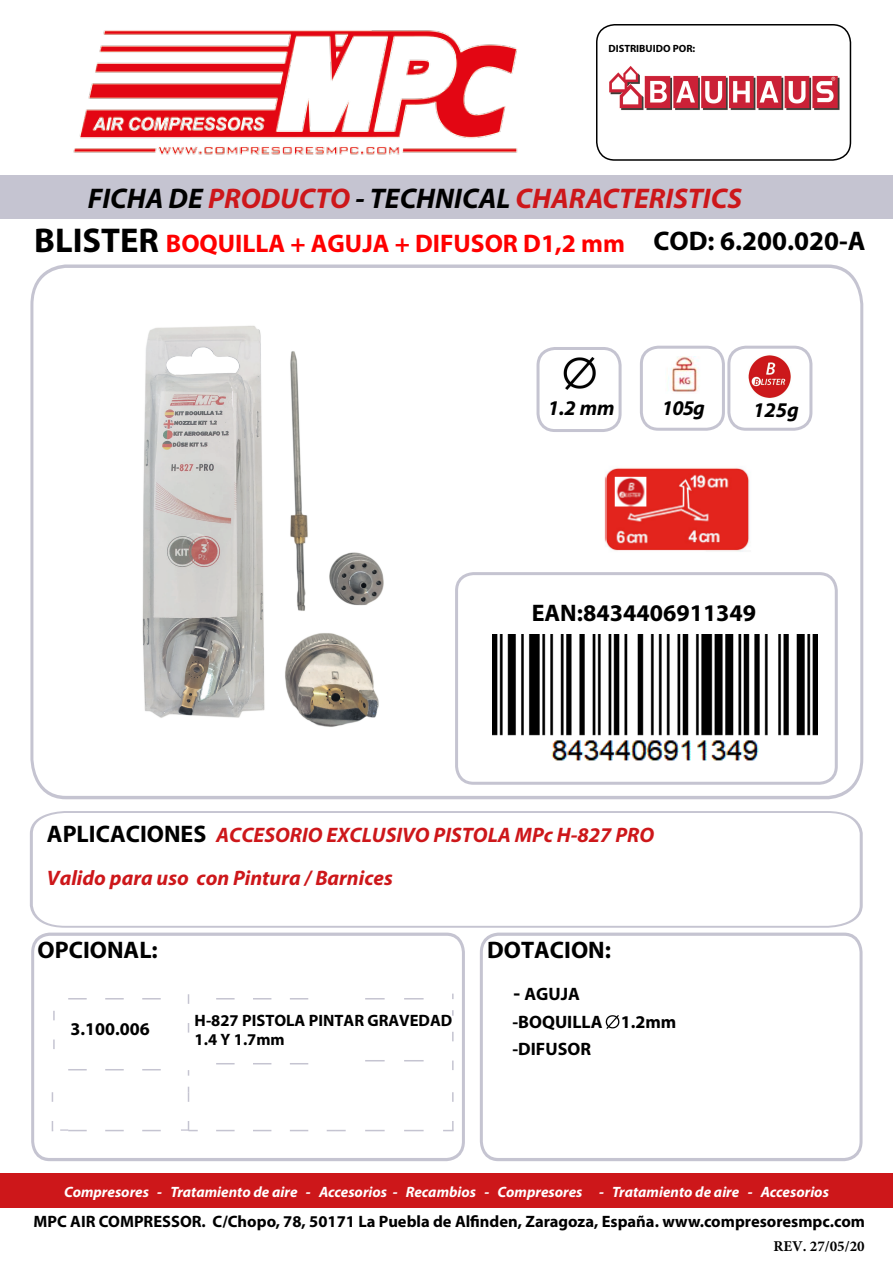
<style>
.page{position:relative;width:893px;height:1263px;background:#fff}
.page>*{position:absolute;margin:0;border:0;box-sizing:border-box;transform-origin:0 0}
.t1{font:italic 700 28.5px "Myriad Pro";color:#cd171a}
.t2{font:700 25.5px "Myriad Pro";color:#f00}
.t3{font:700 24px "Myriad Pro";color:#000}
.t4{font:italic 700 21px/42.5px "Myriad Pro";color:#cd171a}
.t5{font:italic 700 21px "Myriad Pro";color:#000}
.t6{font:700 18px/27.3px "Myriad Pro";color:#000}
.t7{font:700 16.5px/19.8px "Myriad Pro";color:#000}
.t8{font:italic 700 15px "Myriad Pro";color:#fff}
.t9{font:700 15px "Minion Pro";color:#000}
.t10{font:700 10.5px "Myriad Pro";color:#000}
.s1{color:#000}
.s2{font-size:34.5px;color:#000}
.s3{font-size:27px;color:#000}
.s4{font-style:normal;font-size:24px;color:#000}
.s5{font-size:21px}
</style>
<div class="page">
<img style="left:73px;top:30px;width:445px;height:125px">
<div style="left:596px;top:24px;width:255px;height:137px;border:2px solid #000;border-radius:18px"></div>
<div style="left:0;top:175px;width:893px;height:44px;background:#c5c4d1"></div>
<svg style="left:30px;top:264px;width:834px;height:536px"></svg>
<div style="left:640px;top:346px;width:85px;height:85px;border:3px solid #c5c4d1;border-radius:17px"></div>
<div style="left:727px;top:346px;width:85px;height:85px;border:3px solid #c5c4d1;border-radius:17px"></div>
<svg style="left:525px;top:485px;width:70px;height:43px"></svg>
<svg style="left:30px;top:811px;width:833px;height:117px"></svg>
<div style="left:31px;top:933px;width:434px;height:228px;border:3px solid #c5c4d1;border-radius:18px"></div>
<svg style="left:68px;top:998px;width:93px;height:1px"></svg>
<svg style="left:53px;top:1039px;width:2px;height:10px"></svg>
<svg style="left:53px;top:1011px;width:2px;height:9px"></svg>
<svg style="left:216px;top:998px;width:93px;height:1px"></svg>
<svg style="left:365px;top:998px;width:59px;height:1px"></svg>
<svg style="left:452px;top:1060px;width:2px;height:10px"></svg>
<svg style="left:452px;top:1032px;width:2px;height:9px"></svg>
<svg style="left:452px;top:1010px;width:2px;height:6px"></svg>
<svg style="left:452px;top:993px;width:2px;height:6px"></svg>
<svg style="left:68px;top:1069px;width:93px;height:1px"></svg>
<svg style="left:216px;top:1063px;width:93px;height:1px"></svg>
<svg style="left:188px;top:1070px;width:1px;height:32px"></svg>
<svg style="left:365px;top:1060px;width:59px;height:1px"></svg>
<svg style="left:452px;top:1092px;width:2px;height:10px"></svg>
<svg style="left:51px;top:1092px;width:110px;height:40px"></svg>
<svg style="left:216px;top:1130px;width:93px;height:1px"></svg>
<svg style="left:181px;top:1121px;width:17px;height:10px"></svg>
<svg style="left:327px;top:1121px;width:127px;height:11px"></svg>
<div style="left:455px;top:572px;width:383px;height:213px;border:3px solid #c5c4d1;border-radius:17px"></div>
<div style="left:480px;top:933px;width:383px;height:228px;border:3px solid #c5c4d1;border-radius:18px"></div>
<div style="left:0;top:1174px;width:893px;height:34px;background:#cd171a"></div>
<img style="left:609px;top:66px;width:231px;height:45px">
<img style="left:746px;top:353px;width:48px;height:45px">
<img style="left:665px;top:356px;width:36px;height:37px">
<img style="left:94px;top:295px;width:313px;height:459px">
<img style="left:493px;top:634px;width:325px;height:132px">
<div style="left:536px;top:347px;width:86px;height:85px;border:3px solid #c5c4d1;border-radius:17px"></div>
<img style="left:562px;top:357px;width:34px;height:33px">
<img style="left:605px;top:1015px;width:14px;height:13px">
<img style="left:595px;top:460px;width:166px;height:99px">
<p class="t10" style="left:608px;top:42px;width:88px">DISTRIBUIDO POR:</p>
<h1 class="t1" style="left:88px;top:180px;width:656px"><span class="s1">FICHA DE</span> PRODUCTO <span class="s1">- TECHNICAL</span> CHARACTERISTICS</h1>
<h2 class="t2" style="left:34px;top:227px;width:833px"><span class="s2">BLISTER</span> BOQUILLA + AGUJA + DIFUSOR D1,2 mm <span class="s3">COD: 6.200.020-A</span></h2>
<p class="t5" style="left:548px;top:394px;width:68px">1.2 mm</p>
<p class="t5" style="left:662px;top:394px;width:44px">105g</p>
<p class="t5" style="left:753px;top:396px;width:47px">125g</p>
<h3 class="t3" style="left:532px;top:597px;width:226px">EAN:8434406911349</h3>
<p class="t4" style="left:47px;top:813px;width:609px"><span class="s4">APLICACIONES</span> ACCESORIO EXCLUSIVO PISTOLA MPc H-827 PRO<br>Valido para uso con Pintura / Barnices</p>
<h3 class="t3" style="left:38px;top:934px;width:122px">OPCIONAL:</h3>
<p class="t6" style="left:70px;top:1014px;width:81px">3.100.006</p>
<p class="t7" style="left:195px;top:1009px;width:259px">H-827 PISTOLA PINTAR GRAVEDAD<br>1.4 Y 1.7mm</p>
<h3 class="t3" style="left:487px;top:934px;width:125px">DOTACION:</h3>
<p class="t6" style="left:512px;top:980px;width:165px"><span class="s5">-</span> AGUJA<br>-BOQUILLA 1.2mm -DIFUSOR</p>
<p class="t8" style="left:64px;top:1182px;width:766px">Compresores - Tratamiento de aire - Accesorios - Recambios - Compresores - Tratamiento de aire - Accesorios</p>
<p class="t7" style="left:34px;top:1211px;width:833px">MPC AIR COMPRESSOR. C/Chopo, 78, 50171 La Puebla de Alfinden, Zaragoza, España. www.compresoresmpc.com</p>
<p class="t9" style="left:773px;top:1236px;width:93px">REV. 27/05/20</p>
</div>
